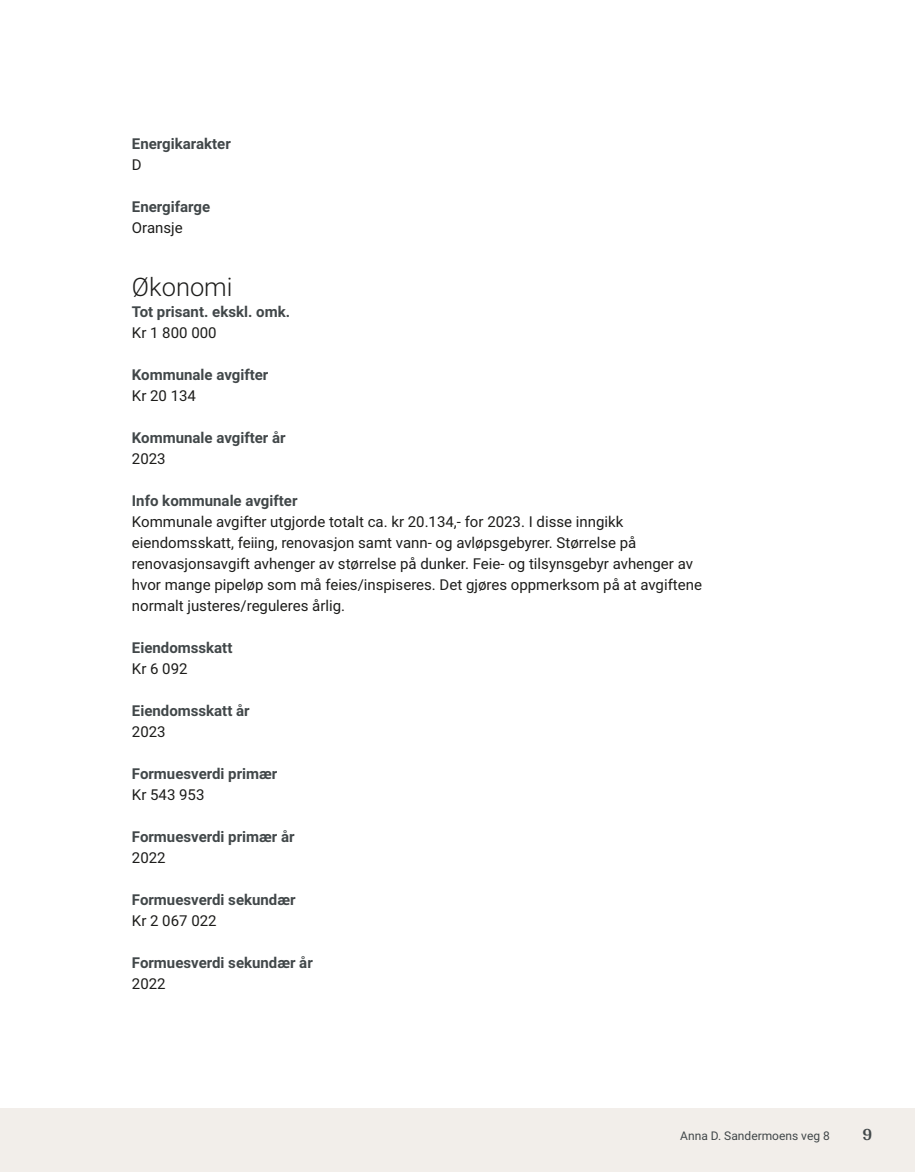
<style>
.page{position:relative;width:915px;height:1172px;background:#fff}
.page>*{position:absolute;margin:0;border:0;box-sizing:border-box;transform-origin:0 0}
.t1{font:300 25.5px "Roboto Vitec";color:#1d1d1b}
.t2{font:700 18px "Arya";color:#414749}
.t3{font:15px/21px "Roboto Vitec";color:#1d1d1b}
.t4{font:700 15px "Roboto Vitec";color:#414749}
.t5{font:12px "Roboto Vitec";color:#414749}
</style>
<div class="page">
<div style="left:0;top:1108px;width:914px;height:64px;background:#f2eeea"></div>
<p class="t4" style="left:132px;top:133px;width:100px">Energikarakter</p>
<p class="t3" style="left:132px;top:153px;width:11px">D</p>
<p class="t4" style="left:132px;top:196px;width:80px">Energifarge</p>
<p class="t3" style="left:132px;top:216px;width:52px">Oransje</p>
<h1 class="t1" style="left:132px;top:269px;width:102px">Økonomi</h1>
<p class="t4" style="left:132px;top:301px;width:160px">Tot prisant. ekskl. omk.</p>
<p class="t3" style="left:132px;top:321px;width:86px">Kr 1 800 000</p>
<p class="t4" style="left:132px;top:364px;width:138px">Kommunale avgifter</p>
<p class="t3" style="left:132px;top:384px;width:66px">Kr 20 134</p>
<p class="t4" style="left:132px;top:427px;width:155px">Kommunale avgifter år</p>
<p class="t3" style="left:132px;top:447px;width:35px">2023</p>
<p class="t4" style="left:132px;top:490px;width:167px">Info kommunale avgifter</p>
<p class="t3" style="left:132px;top:510px;width:571px">Kommunale avgifter utgjorde totalt ca. kr 20.134,‑ for 2023. I disse inngikk eiendomsskatt, feiing, renovasjon samt vann‑ og avløpsgebyrer. Størrelse på renovasjonsavgift avhenger av størrelse på dunker. Feie‑ og tilsynsgebyr avhenger av hvor mange pipeløp som må feies/inspiseres. Det gjøres oppmerksom på at avgiftene normalt justeres/reguleres årlig.</p>
<p class="t4" style="left:132px;top:637px;width:102px">Eiendomsskatt</p>
<p class="t3" style="left:132px;top:657px;width:57px">Kr 6 092</p>
<p class="t4" style="left:132px;top:700px;width:119px">Eiendomsskatt år</p>
<p class="t3" style="left:132px;top:720px;width:35px">2023</p>
<p class="t4" style="left:132px;top:763px;width:147px">Formuesverdi primær</p>
<p class="t3" style="left:132px;top:783px;width:74px">Kr 543 953</p>
<p class="t4" style="left:132px;top:826px;width:164px">Formuesverdi primær år</p>
<p class="t3" style="left:132px;top:846px;width:35px">2022</p>
<p class="t4" style="left:132px;top:889px;width:165px">Formuesverdi sekundær</p>
<p class="t3" style="left:132px;top:909px;width:86px">Kr 2 067 022</p>
<p class="t4" style="left:132px;top:952px;width:182px">Formuesverdi sekundær år</p>
<p class="t3" style="left:132px;top:972px;width:35px">2022</p>
<p class="t5" style="left:680px;top:1127px;width:151px">Anna D. Sandermoens veg 8</p>
<p class="t2" style="left:862px;top:1123px;width:11px">9</p>
</div>
